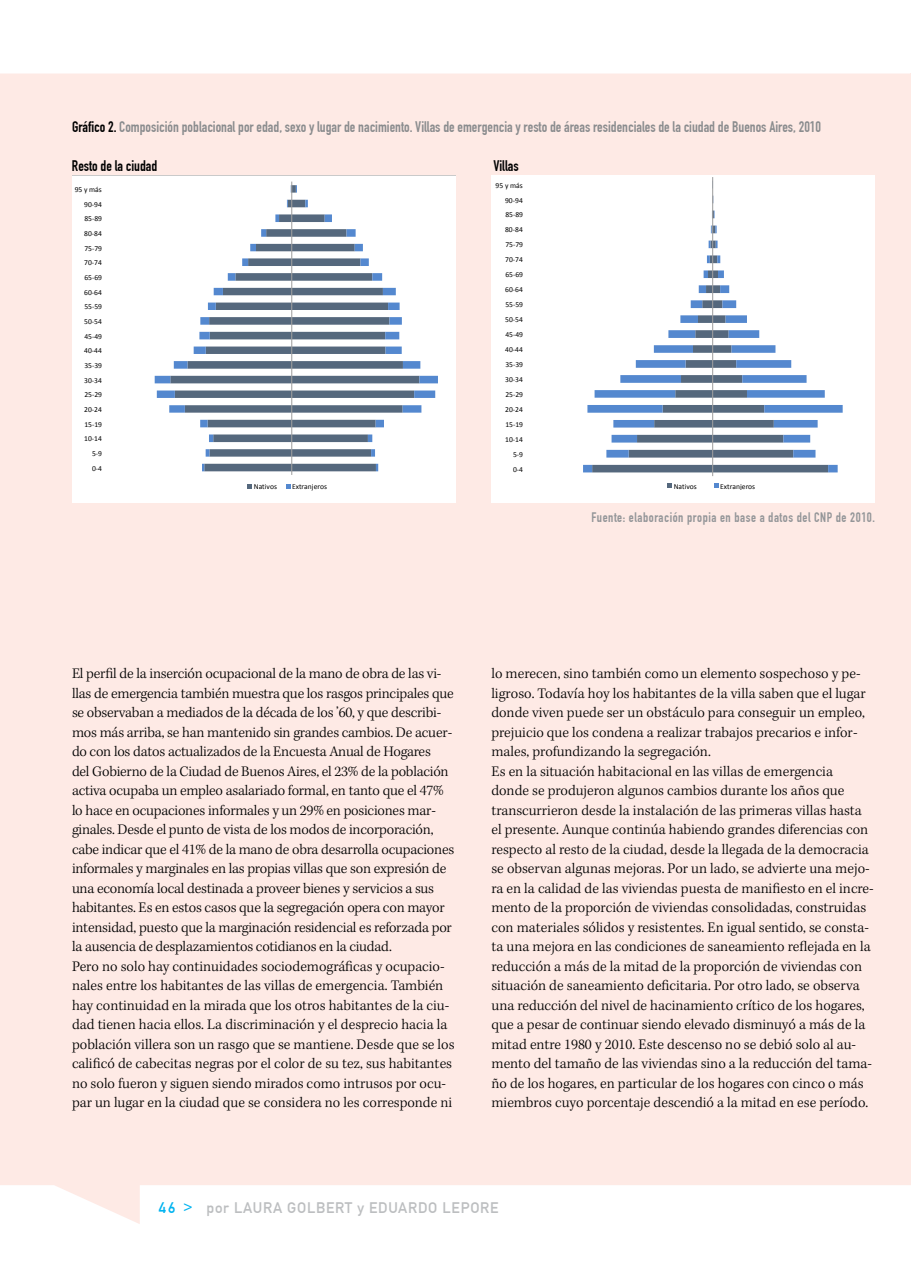
<style>
.page{position:relative;width:911px;height:1263px;background:#fff}
.page>*{position:absolute;margin:0;border:0;box-sizing:border-box;transform-origin:0 0}
.t1{font:300 15px/19.5px "Kepler Std";color:#000}
.t2{font:15px "DIN1451 Engschrift";color:#8a8c8e}
.t3{font:15px "DIN1451 Mittelschrift";letter-spacing:.05em;color:#bcbec0}
.t4{font:15px "DIN1451 Engschrift";color:#000}
.t5{font:13.5px "DIN1451 Engschrift";letter-spacing:.04em;color:#939598}
.t6{font:7.65px "Calibri";color:#000}
.s1{color:#000}
.s2{color:#00b3f0}
</style>
<div class="page">
<div style="left:0;top:73px;width:911px;height:1151px;background:#feeae5"></div>
<svg style="left:72px;top:176px;width:383px;height:316px"></svg>
<svg style="left:491px;top:176px;width:384px;height:315px"></svg>
<div style="left:72px;top:492px;width:383px;height:5px;background:#fff"></div>
<div style="left:491px;top:491px;width:384px;height:5px;background:#fff"></div>
<p class="t2" style="left:72px;top:118px;width:751px"><span class="s1">Gráfico 2.</span> Composición poblacional por edad, sexo y lugar de nacimiento. Villas de emergencia y resto de áreas residenciales de la ciudad de Buenos Aires, 2010</p>
<p class="t4" style="left:72px;top:157px;width:87px">Resto de la ciudad</p>
<p class="t4" style="left:493px;top:157px;width:27px">Villas</p>
<p class="t6" style="left:75px;top:185px;width:29px">95 y más</p>
<p class="t6" style="left:496px;top:180px;width:29px">95 y más</p>
<p class="t6" style="left:84px;top:199px;width:19px">90-94</p>
<p class="t6" style="left:505px;top:195px;width:19px">90-94</p>
<p class="t6" style="left:84px;top:214px;width:19px">85-89</p>
<p class="t6" style="left:505px;top:210px;width:19px">85-89</p>
<p class="t6" style="left:84px;top:229px;width:19px">80-84</p>
<p class="t6" style="left:505px;top:225px;width:19px">80-84</p>
<p class="t6" style="left:84px;top:243px;width:19px">75-79</p>
<p class="t6" style="left:505px;top:240px;width:19px">75-79</p>
<p class="t6" style="left:84px;top:258px;width:19px">70-74</p>
<p class="t6" style="left:505px;top:255px;width:19px">70-74</p>
<p class="t6" style="left:84px;top:273px;width:19px">65-69</p>
<p class="t6" style="left:505px;top:270px;width:19px">65-69</p>
<p class="t6" style="left:84px;top:287px;width:19px">60-64</p>
<p class="t6" style="left:505px;top:285px;width:19px">60-64</p>
<p class="t6" style="left:84px;top:302px;width:19px">55-59</p>
<p class="t6" style="left:505px;top:300px;width:19px">55-59</p>
<p class="t6" style="left:84px;top:317px;width:19px">50-54</p>
<p class="t6" style="left:505px;top:315px;width:19px">50-54</p>
<p class="t6" style="left:84px;top:331px;width:19px">45-49</p>
<p class="t6" style="left:505px;top:330px;width:19px">45-49</p>
<p class="t6" style="left:84px;top:346px;width:19px">40-44</p>
<p class="t6" style="left:505px;top:345px;width:19px">40-44</p>
<p class="t6" style="left:84px;top:361px;width:19px">35-39</p>
<p class="t6" style="left:505px;top:360px;width:19px">35-39</p>
<p class="t6" style="left:84px;top:375px;width:19px">30-34</p>
<p class="t6" style="left:505px;top:375px;width:19px">30-34</p>
<p class="t6" style="left:84px;top:390px;width:19px">25-29</p>
<p class="t6" style="left:505px;top:389px;width:19px">25-29</p>
<p class="t6" style="left:84px;top:405px;width:19px">20-24</p>
<p class="t6" style="left:505px;top:404px;width:19px">20-24</p>
<p class="t6" style="left:84px;top:419px;width:19px">15-19</p>
<p class="t6" style="left:505px;top:419px;width:19px">15-19</p>
<p class="t6" style="left:84px;top:434px;width:19px">10-14</p>
<p class="t6" style="left:505px;top:434px;width:19px">10-14</p>
<p class="t6" style="left:92px;top:449px;width:12px">5-9</p>
<p class="t6" style="left:513px;top:449px;width:12px">5-9</p>
<p class="t6" style="left:92px;top:463px;width:12px">0-4</p>
<p class="t6" style="left:513px;top:464px;width:12px">0-4</p>
<p class="t6" style="left:254px;top:482px;width:25px">Nativos</p>
<p class="t6" style="left:292px;top:482px;width:36px">Extranjeros</p>
<p class="t6" style="left:674px;top:481px;width:25px">Nativos</p>
<p class="t6" style="left:720px;top:481px;width:36px">Extranjeros</p>
<p class="t5" style="left:591px;top:509px;width:285px">Fuente: elaboración propia en base a datos del CNP de 2010.</p>
<p class="t6" style="left:722px;top:486px;width:25px">Nativos</p>
<p class="t1" style="left:72px;top:664px;width:384px">El perfil de la inserción ocupacional de la mano de obra de las vi&shy;llas de emergencia también muestra que los rasgos principales que se observaban a mediados de la década de los ’60, y que describi&shy;mos más arriba, se han mantenido sin grandes cambios. De acuer&shy;do con los datos actualizados de la Encuesta Anual de Hogares<br>del Gobierno de la Ciudad de Buenos Aires, el 23% de la población activa ocupaba un empleo asalariado formal, en tanto que el 47% lo hace en ocupaciones informales y un 29% en posiciones mar&shy;ginales. Desde el punto de vista de los modos de incorporación, cabe indicar que el 41% de la mano de obra desarrolla ocupaciones informales y marginales en las propias villas que son expresión de una economía local destinada a proveer bienes y servicios a sus habitantes. Es en estos casos que la segregación opera con mayor intensidad, puesto que la marginación residencial es reforzada por la ausencia de desplazamientos cotidianos en la ciudad.<br>Pero no solo hay continuidades sociodemográficas y ocupacio&shy;nales entre los habitantes de las villas de emergencia. También hay continuidad en la mirada que los otros habitantes de la ciu&shy;dad tienen hacia ellos. La discriminación y el desprecio hacia la población villera son un rasgo que se mantiene. Desde que se los calificó de cabecitas negras por el color de su tez, sus habitantes no solo fueron y siguen siendo mirados como intrusos por ocu&shy;par un lugar en la ciudad que se considera no les corresponde ni</p>
<p class="t1" style="left:491px;top:664px;width:384px">lo merecen, sino también como un elemento sospechoso y pe&shy;ligroso. Todavía hoy los habitantes de la villa saben que el lugar donde viven puede ser un obstáculo para conseguir un empleo, prejuicio que los condena a realizar trabajos precarios e infor&shy;males, profundizando la segregación.<br>Es en la situación habitacional en las villas de emergencia donde se produjeron algunos cambios durante los años que transcurrieron desde la instalación de las primeras villas hasta el presente. Aunque continúa habiendo grandes diferencias con respecto al resto de la ciudad, desde la llegada de la democracia se observan algunas mejoras. Por un lado, se advierte una mejo&shy;ra en la calidad de las viviendas puesta de manifiesto en el incre&shy;mento de la proporción de viviendas consolidadas, construidas con materiales sólidos y resistentes. En igual sentido, se consta&shy;ta una mejora en las condiciones de saneamiento reflejada en la reducción a más de la mitad de la proporción de viviendas con situación de saneamiento deficitaria. Por otro lado, se observa una reducción del nivel de hacinamiento crítico de los hogares, que a pesar de continuar siendo elevado disminuyó a más de la mitad entre 1980 y 2010. Este descenso no se debió solo al au&shy;mento del tamaño de las viviendas sino a la reducción del tama&shy;ño de los hogares, en particular de los hogares con cinco o más miembros cuyo porcentaje descendió a la mitad en ese período.</p>
<p class="t3" style="left:159px;top:1199px;width:341px"><span class="s2">46 &gt;</span> POR LAURA GOLBERT Y EDUARDO LEPORE</p>
</div>
